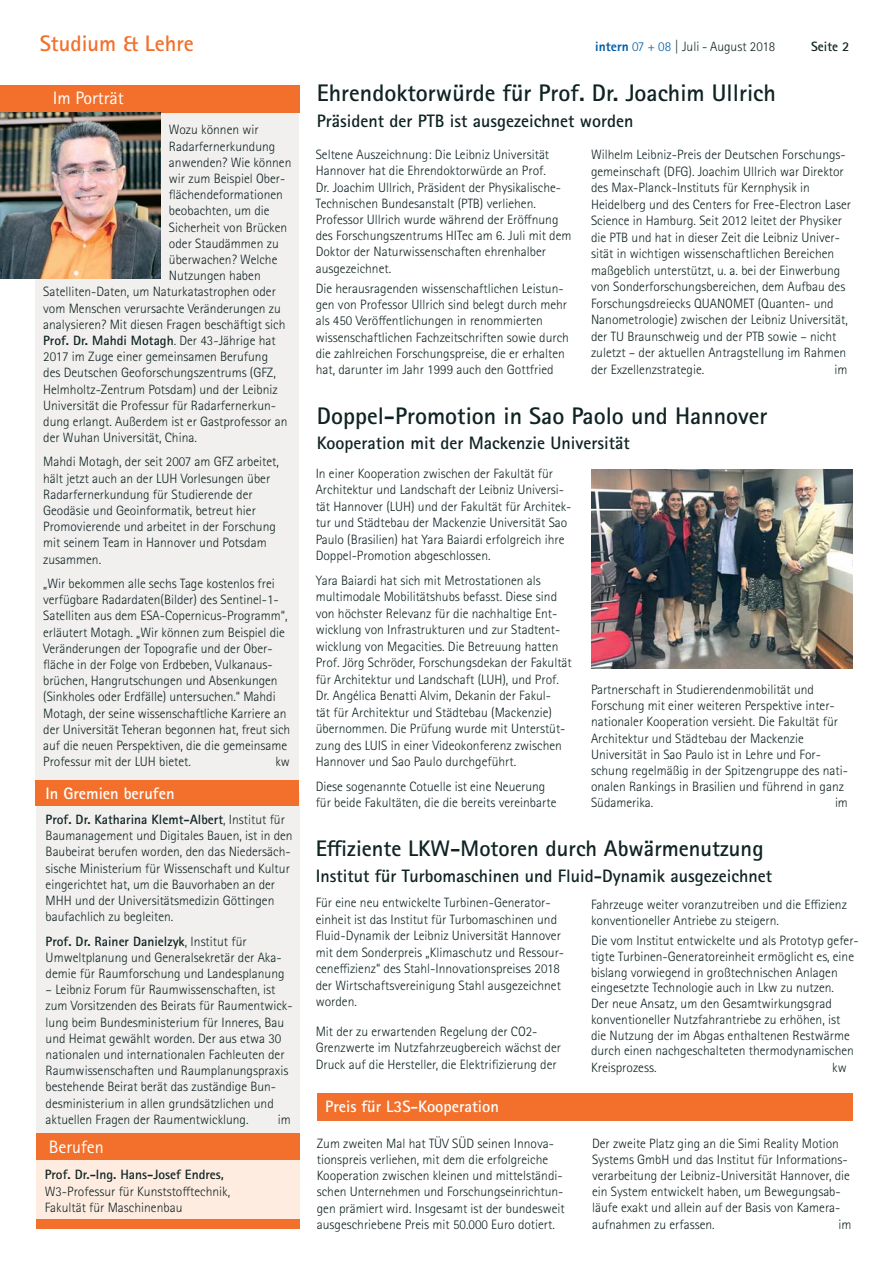
<style>
.page{position:relative;width:893px;height:1263px;background:#fff}
.page>*{position:absolute;margin:0;border:0;box-sizing:border-box;transform-origin:0 0}
.t1{font:700 24px "Rotis Sans Serif Std";color:#0f2322}
.t2{font:700 22.5px "Rotis Sans Serif Std";color:#0f2322}
.t3{font:700 22.5px "Rotis Sans Serif Std";color:#f2702b}
.t4{font:700 18px "Rotis Sans Serif Std";color:#0f2322}
.t5{font:18px "Rotis Sans Serif Std";color:#fff}
.t6{font:700 16.5px "Rotis Sans Serif Std";color:#fff}
.t7{font:300 13.5px/16.2px "Rotis Sans Serif Std";color:#0f2322}
.t8{font:700 13.5px "Rotis Sans Serif Std";color:#0f2322}
.s1{font-weight:800;color:#005ca5}
.s2{color:#005ca5}
.s3{font-weight:300}
.s4{font-weight:700}
</style>
<div class="page">
<div style="left:36px;top:1149px;width:264px;height:77px;background:#feece1"></div>
<div style="left:35px;top:112px;width:263px;height:671px;background:#f1f0ef"></div>
<div style="left:0;top:85px;width:300px;height:27px;background:#f2702b"></div>
<div style="left:36px;top:1219px;width:264px;height:10px;background:#f2702b"></div>
<img style="left:0;top:112px;width:160px;height:167px">
<div style="left:36px;top:792px;width:264px;height:364px;background:#f1f0ef"></div>
<div style="left:35px;top:780px;width:263px;height:26px;background:#f2702b"></div>
<div style="left:317px;top:1093px;width:535px;height:27px;background:#f2702b"></div>
<img style="left:591px;top:469px;width:261px;height:199px">
<div style="left:36px;top:1133px;width:264px;height:27px;background:#f2702b"></div>
<h2 class="t3" style="left:40px;top:35px;width:156px">Studium &amp; Lehre</h2>
<p class="t7" style="left:595px;top:39px;width:182px"><span class="s1">intern</span> <span class="s2">07 + 08</span> | Juli - August 2018</p>
<p class="t8" style="left:811px;top:41px;width:40px">Seite 2</p>
<h3 class="t5" style="left:53px;top:88px;width:72px">Im Porträt</h3>
<h1 class="t1" style="left:317px;top:84px;width:461px">Ehrendoktorwürde für Prof. Dr. Joachim Ullrich</h1>
<h3 class="t4" style="left:317px;top:114px;width:318px">Präsident der PTB ist ausgezeichnet worden</h3>
<p class="t7" style="left:169px;top:123px;width:91px">Wozu können wir</p>
<p class="t7" style="left:169px;top:139px;width:108px">Radarfernerkundung</p>
<p class="t7" style="left:169px;top:155px;width:124px">anwenden? Wie können</p>
<p class="t7" style="left:169px;top:171px;width:118px">wir zum Beispiel Ober-</p>
<p class="t7" style="left:169px;top:187px;width:115px">flächendeformationen</p>
<p class="t7" style="left:169px;top:204px;width:102px">beobachten, um die</p>
<p class="t7" style="left:169px;top:220px;width:120px">Sicherheit von Brücken</p>
<p class="t7" style="left:169px;top:236px;width:111px">oder Staudämmen zu</p>
<p class="t7" style="left:169px;top:252px;width:110px">überwachen? Welche</p>
<p class="t7" style="left:169px;top:268px;width:93px">Nutzungen haben</p>
<p class="t7" style="left:43px;top:285px;width:234px">Satelliten-Daten, um Naturkatastrophen oder</p>
<p class="t7" style="left:43px;top:301px;width:239px">vom Menschen verursachte Veränderungen zu</p>
<p class="t7" style="left:43px;top:317px;width:244px">analysieren? Mit diesen Fragen beschäftigt sich</p>
<p class="t8" style="left:43px;top:335px;width:234px">Prof. Dr. Mahdi Motagh<span class="s3">. Der 43-Jährige hat</span></p>
<p class="t7" style="left:43px;top:349px;width:226px">2017 im Zuge einer gemeinsamen Berufung</p>
<p class="t7" style="left:43px;top:366px;width:234px">des Deutschen Geoforschungszentrums (GFZ,</p>
<p class="t7" style="left:43px;top:382px;width:236px">Helmholtz-Zentrum Potsdam) und der Leibniz</p>
<p class="t7" style="left:43px;top:398px;width:234px">Universität die Professur für Radarfernerkun-</p>
<p class="t7" style="left:43px;top:414px;width:246px">dung erlangt. Außerdem ist er Gastprofessor an</p>
<p class="t7" style="left:43px;top:430px;width:155px">der Wuhan Universität, China.</p>
<p class="t7" style="left:43px;top:455px;width:237px">Mahdi Motagh, der seit 2007 am GFZ arbeitet, hält jetzt auch an der LUH Vorlesungen über Radarfernerkundung für Studierende der Geodäsie und Geoinformatik, betreut hier Promovierende und arbeitet in der Forschung mit seinem Team in Hannover und Potsdam zusammen.</p>
<p class="t7" style="left:43px;top:576px;width:248px">„Wir bekommen alle sechs Tage kostenlos frei verfügbare Radardaten(Bilder) des Sentinel-1- Satelliten aus dem ESA-Copernicus-Programm“, erläutert Motagh. „Wir können zum Beispiel die Veränderungen der Topografie und der Ober&shy;fläche in der Folge von Erdbeben, Vulkanaus&shy;brüchen, Hangrutschungen und Absenkungen (Sinkholes oder Erdfälle) untersuchen.“ Mahdi Motagh, der seine wissenschaftliche Karriere an der Universität Teheran begonnen hat, freut sich auf die neuen Perspektiven, die die gemeinsame Professur mit der LUH bietet.</p>
<p class="t7" style="left:316px;top:147px;width:257px">Seltene Auszeichnung: Die Leibniz Universität Hannover hat die Ehrendoktorwürde an Prof.<br>Dr. Joachim Ullrich, Präsident der Physikalische-Technischen Bundesanstalt (PTB) verliehen.<br>Professor Ullrich wurde während der Eröffnung des Forschungszentrums HITec am 6. Juli mit dem Doktor der Naturwissenschaften ehrenhalber ausgezeichnet.</p>
<p class="t7" style="left:316px;top:281px;width:255px">Die herausragenden wissenschaftlichen Leistun&shy;gen von Professor Ullrich sind belegt durch mehr als 450 Veröffentlichungen in renommierten wissenschaftlichen Fachzeitschriften sowie durch die zahlreichen Forschungspreise, die er erhalten hat, darunter im Jahr 1999 auch den Gottfried</p>
<p class="t7" style="left:591px;top:147px;width:261px">Wilhelm Leibniz-Preis der Deutschen Forschungs&shy;gemeinschaft (DFG). Joachim Ullrich war Direktor des Max-Planck-Instituts für Kernphysik in Heidelberg und des Centers for Free-Electron Laser Science in Hamburg. Seit 2012 leitet der Physiker die PTB und hat in dieser Zeit die Leibniz Univer&shy;sität in wichtigen wissenschaftlichen Bereichen maßgeblich unterstützt, u. a. bei der Einwerbung von Sonderforschungsbereichen, dem Aufbau des Forschungsdreiecks QUANOMET (Quanten- und Nanometrologie) zwischen der Leibniz Universität, der TU Braunschweig und der PTB sowie – nicht zuletzt – der aktuellen Antragstellung im Rahmen der Exzellenzstrategie.</p>
<p class="t7" style="left:834px;top:362px;width:15px">im</p>
<h1 class="t1" style="left:317px;top:407px;width:452px">Doppel-Promotion in Sao Paolo und Hannover</h1>
<h3 class="t4" style="left:317px;top:436px;width:314px">Kooperation mit der Mackenzie Universität</h3>
<p class="t7" style="left:316px;top:466px;width:257px">In einer Kooperation zwischen der Fakultät für Architektur und Landschaft der Leibniz Universi&shy;tät Hannover (LUH) und der Fakultät für Architek&shy;tur und Städtebau der Mackenzie Universität Sao Paulo (Brasilien) hat Yara Baiardi erfolgreich ihre Doppel-Promotion abgeschlossen.</p>
<p class="t7" style="left:316px;top:573px;width:258px">Yara Baiardi hat sich mit Metrostationen als multimodale Mobilitätshubs befasst. Diese sind von höchster Relevanz für die nachhaltige Ent&shy;wicklung von Infrastrukturen und zur Stadtent&shy;wicklung von Megacities. Die Betreuung hatten Prof. Jörg Schröder, Forschungsdekan der Fakultät für Architektur und Landschaft (LUH), und Prof.<br>Dr. Angélica Benatti Alvim, Dekanin der Fakul-<br>tät für Architektur und Städtebau (Mackenzie) übernommen. Die Prüfung wurde mit Unterstüt&shy;zung des LUIS in einer Videokonferenz zwischen Hannover und Sao Paulo durchgeführt.</p>
<p class="t7" style="left:316px;top:779px;width:242px">Diese sogenannte Cotuelle ist eine Neuerung für beide Fakultäten, die die bereits vereinbarte</p>
<p class="t7" style="left:591px;top:682px;width:258px">Partnerschaft in Studierendenmobilität und Forschung mit einer weiteren Perspektive inter&shy;nationaler Kooperation versieht. Die Fakultät für Architektur und Städtebau der Mackenzie Universität in Sao Paulo ist in Lehre und For&shy;schung regelmäßig in der Spitzengruppe des nati&shy;onalen Rankings in Brasilien und führend in ganz Südamerika.</p>
<p class="t7" style="left:275px;top:754px;width:16px">kw</p>
<p class="t6" style="left:46px;top:787px;width:130px">In Gremien berufen</p>
<p class="t7" style="left:46px;top:812px;width:248px"><span class="s4">Prof. Dr. Katharina Klemt-Albert</span>, Institut für Baumanagement und Digitales Bauen, ist in den Baubeirat berufen worden, den das Niedersäch&shy;sische Ministerium für Wissenschaft und Kultur eingerichtet hat, um die Bauvorhaben an der MHH und der Universitätsmedizin Göttingen baufachlich zu begleiten.</p>
<p class="t7" style="left:46px;top:934px;width:240px"><span class="s4">Prof. Dr. Rainer Danielzyk</span>, Institut für<br>Umweltplanung und Generalsekretär der Aka&shy;demie für Raumforschung und Landesplanung</p>
<p class="t7" style="left:46px;top:982px;width:248px">– Leibniz Forum für Raumwissenschaften, ist zum Vorsitzenden des Beirats für Raumentwick&shy;lung beim Bundesministerium für Inneres, Bau und Heimat gewählt worden. Der aus etwa 30 nationalen und internationalen Fachleuten der Raumwissenschaften und Raumplanungspraxis bestehende Beirat berät das zuständige Bun&shy;desministerium in allen grundsätzlichen und aktuellen Fragen der Raumentwicklung.</p>
<p class="t7" style="left:835px;top:796px;width:14px">im</p>
<h2 class="t2" style="left:316px;top:840px;width:449px">Effiziente LKW-Motoren durch Abwärmenutzung</h2>
<h3 class="t4" style="left:316px;top:869px;width:458px">Institut für Turbomaschinen und Fluid-Dynamik ausgezeichnet</h3>
<p class="t7" style="left:316px;top:896px;width:250px">Für eine neu entwickelte Turbinen-Generator&shy;einheit ist das Institut für Turbomaschinen und Fluid-Dynamik der Leibniz Universität Hannover mit dem Sonderpreis „Klimaschutz und Ressour&shy;ceneffizienz“ des Stahl-Innovationspreises 2018 der Wirtschaftsvereinigung Stahl ausgezeichnet worden.</p>
<p class="t7" style="left:316px;top:1024px;width:247px">Mit der zu erwartenden Regelung der CO2-<br>Grenzwerte im Nutzfahrzeugbereich wächst der<br>Druck auf die Hersteller, die Elektrifizierung der</p>
<p class="t7" style="left:591px;top:898px;width:257px;line-height:15.8px">Fahrzeuge weiter voranzutreiben und die Effizienz konventioneller Antriebe zu steigern.</p>
<p class="t7" style="left:591px;top:934px;width:269px;line-height:15.8px">Die vom Institut entwickelte und als Prototyp gefer&shy;tigte Turbinen-Generatoreinheit ermöglicht es, eine bislang vorwiegend in großtechnischen Anlagen eingesetzte Technologie auch in Lkw zu nutzen.<br>Der neue Ansatz, um den Gesamtwirkungsgrad konventioneller Nutzfahrantriebe zu erhöhen, ist die Nutzung der im Abgas enthaltenen Restwärme durch einen nachgeschalteten thermodynamischen Kreisprozess.</p>
<p class="t7" style="left:832px;top:1060px;width:16px">kw</p>
<p class="t6" style="left:325px;top:1101px;width:175px">Preis für L3S-Kooperation</p>
<p class="t7" style="left:317px;top:1136px;width:249px">Zum zweiten Mal hat TÜV SÜD seinen Innova&shy;tionspreis verliehen, mit dem die erfolgreiche Kooperation zwischen kleinen und mittelständi&shy;schen Unternehmen und Forschungseinrichtun&shy;gen prämiert wird. Insgesamt ist der bundesweit ausgeschriebene Preis mit 50.000 Euro dotiert.</p>
<p class="t7" style="left:278px;top:1112px;width:15px">im</p>
<p class="t7" style="left:592px;top:1136px;width:259px">Der zweite Platz ging an die Simi Reality Motion Systems GmbH und das Institut für Informations&shy;verarbeitung der Leibniz-Universität Hannover, die ein System entwickelt haben, um Bewegungsab&shy;läufe exakt und allein auf der Basis von Kamera&shy;aufnahmen zu erfassen.</p>
<h3 class="t5" style="left:49px;top:1136px;width:56px">Berufen</h3>
<p class="t8" style="left:45px;top:1170px;width:180px">Prof. Dr.-Ing. Hans-Josef Endres,</p>
<p class="t7" style="left:45px;top:1184px;width:187px">W3-Professur für Kunststofftechnik,<br>Fakultät für Maschinenbau</p>
<p class="t7" style="left:838px;top:1217px;width:15px">im</p>
</div>
